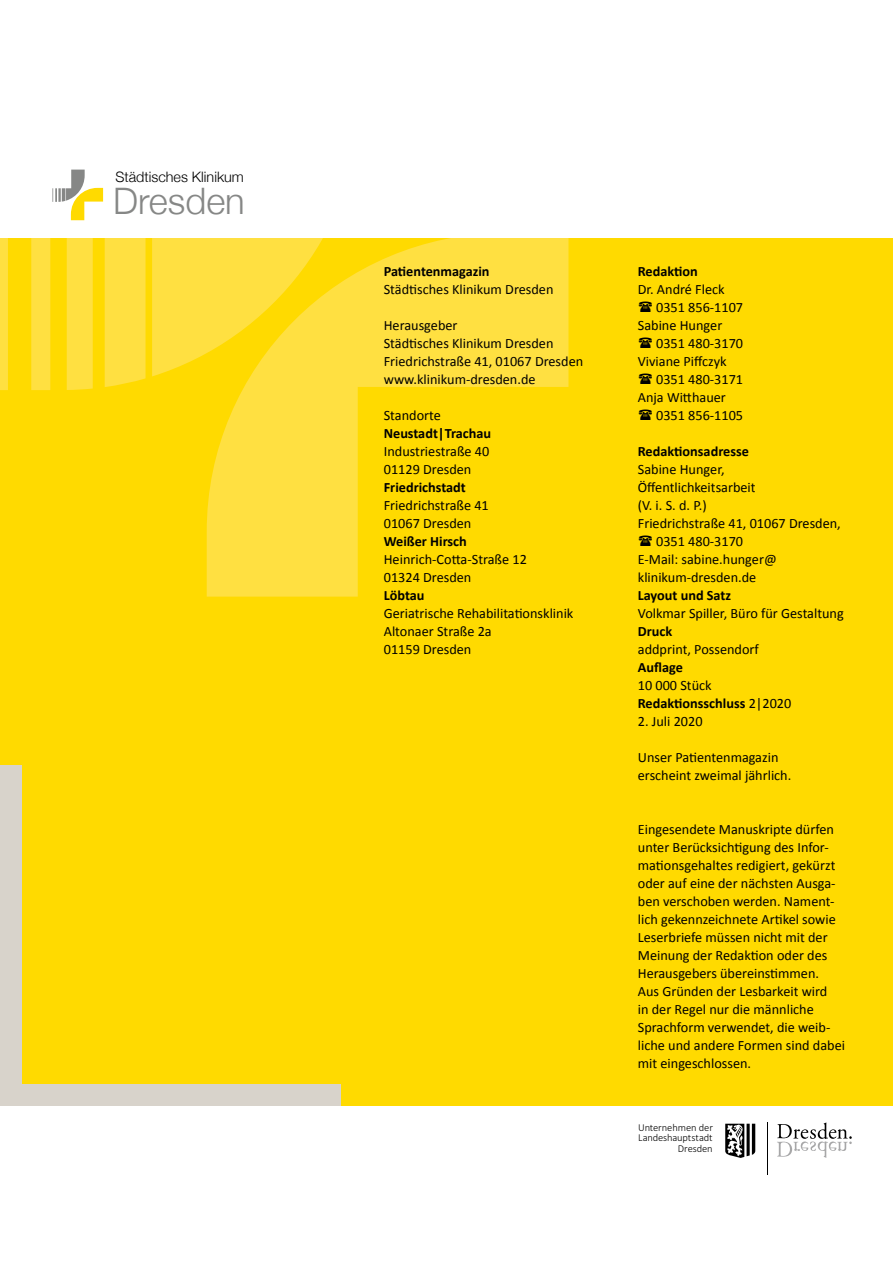
<style>
.page{position:relative;width:893px;height:1263px;background:#fff}
.page>*{position:absolute;margin:0;border:0;box-sizing:border-box;transform-origin:0 0}
.t1{font:300 36.45px "Helvetica Neue";color:#868786}
.t2{font:300 14.4px "Helvetica Neue";color:#000}
.t3{font:14.25px/18px "Calibri";color:#000}
.t4{font:700 14.25px/18px "Calibri";color:#000}
.t5{font:300 10.5px/10.5px "Calibri";letter-spacing:-.005em;color:#000;text-align:right}
.s1{font-weight:400}
</style>
<div class="page">
<div style="left:0;top:238px;width:893px;height:868px;background:#ffda00"></div>
<svg style="left:52px;top:170px;width:51px;height:50px"></svg>
<div style="left:0;top:765px;width:21px;height:341px;background:#d8d3cb"></div>
<div style="left:0;top:1084px;width:340px;height:22px;background:#d8d3cb"></div>
<svg style="left:207px;top:238px;width:361px;height:359px;fill:#ffe041"></svg>
<svg style="left:0;top:238px;width:361px;height:152px;fill:#ffe041"></svg>
<svg style="left:725px;top:1124px;width:30px;height:34px"></svg>
<svg style="left:777px;top:1122px;width:75px;height:36px"></svg>
<hr style="left:767px;top:1122px;width:1px;height:53px;background:#000">
<p class="t2" style="left:115px;top:165px;width:130px">Städtisches Klinikum</p>
<h1 class="t1" style="left:113px;top:172px;width:133px">Dresden</h1>
<p class="t4" style="left:384px;top:262px;width:107px">Patientenmagazin</p>
<p class="t3" style="left:384px;top:280px;width:171px">Städtisches Klinikum Dresden</p>
<p class="t3" style="left:384px;top:316px;width:201px">Herausgeber<br>Städtisches Klinikum Dresden<br>Friedrichstraße 41, 01067 Dresden www.klinikum-dresden.de</p>
<p class="t3" style="left:384px;top:406px;width:59px">Standorte</p>
<p class="t4" style="left:384px;top:424px;width:109px">Neustadt|Trachau</p>
<p class="t3" style="left:384px;top:442px;width:107px">Industriestraße 40<br>01129 Dresden</p>
<p class="t4" style="left:384px;top:478px;width:84px">Friedrichstadt</p>
<p class="t3" style="left:384px;top:496px;width:107px">Friedrichstraße 41<br>01067 Dresden</p>
<p class="t4" style="left:384px;top:532px;width:85px">Weißer Hirsch</p>
<p class="t3" style="left:384px;top:550px;width:145px">Heinrich-Cotta-Straße 12<br>01324 Dresden</p>
<p class="t4" style="left:384px;top:586px;width:42px">Löbtau</p>
<p class="t3" style="left:384px;top:604px;width:191px">Geriatrische Rehabilitationsklinik<br>Altonaer Straße 2a<br>01159 Dresden</p>
<p class="t4" style="left:638px;top:262px;width:62px">Redaktion</p>
<p class="t3" style="left:638px;top:280px;width:88px">Dr. André Fleck</p>
<p class="t3" style="left:656px;top:298px;width:89px">0351 856-1107</p>
<p class="t3" style="left:638px;top:316px;width:86px">Sabine Hunger</p>
<p class="t3" style="left:656px;top:334px;width:89px">0351 480-3170</p>
<p class="t3" style="left:638px;top:352px;width:90px">Viviane Piffczyk</p>
<p class="t3" style="left:656px;top:370px;width:89px">0351 480-3171</p>
<p class="t3" style="left:638px;top:388px;width:90px">Anja Witthauer</p>
<p class="t3" style="left:656px;top:406px;width:89px">0351 856-1105</p>
<p class="t4" style="left:638px;top:442px;width:113px">Redaktionsadresse</p>
<p class="t3" style="left:638px;top:460px;width:88px">Sabine Hunger,</p>
<p class="t3" style="left:638px;top:478px;width:119px">Öffentlichkeitsarbeit</p>
<p class="t3" style="left:638px;top:496px;width:71px">(V. i. S. d. P.)</p>
<p class="t3" style="left:638px;top:514px;width:205px">Friedrichstraße 41, 01067 Dresden,</p>
<p class="t3" style="left:656px;top:532px;width:89px">0351 480-3170</p>
<p class="t3" style="left:638px;top:550px;width:140px">E-Mail: sabine.hunger@</p>
<p class="t3" style="left:638px;top:568px;width:120px">klinikum-dresden.de</p>
<p class="t4" style="left:638px;top:586px;width:95px">Layout und Satz</p>
<p class="t3" style="left:638px;top:604px;width:207px">Volkmar Spiller, Büro für Gestaltung</p>
<p class="t4" style="left:638px;top:622px;width:36px">Druck</p>
<p class="t3" style="left:638px;top:640px;width:123px">addprint, Possendorf</p>
<p class="t4" style="left:638px;top:658px;width:46px">Auflage</p>
<p class="t4" style="left:638px;top:676px;width:155px"><span class="s1">10 000 Stück<br></span>Redaktionsschluss <span class="s1">2|2020</span></p>
<p class="t3" style="left:638px;top:712px;width:66px">2. Juli 2020</p>
<p class="t3" style="left:638px;top:748px;width:155px">Unser Patientenmagazin erscheint zweimal jährlich.</p>
<p class="t3" style="left:638px;top:820px;width:209px">Eingesendete Manuskripte dürfen unter Berücksichtigung des Infor&shy;mationsgehaltes redigiert, gekürzt oder auf eine der nächsten Ausga&shy;ben verschoben werden. Nament&shy;lich gekennzeichnete Artikel sowie<br>Leserbriefe müssen nicht mit der<br>Meinung der Redaktion oder des<br>Herausgebers übereinstimmen.<br>Aus Gründen der Lesbarkeit wird<br>in der Regel nur die männliche<br>Sprachform verwendet, die weib&shy;liche und andere Formen sind dabei mit eingeschlossen.</p>
<p class="t5" style="left:638px;top:1122px;width:76px">Unternehmen der<br>Landeshauptstadt<br>Dresden</p>
</div>
